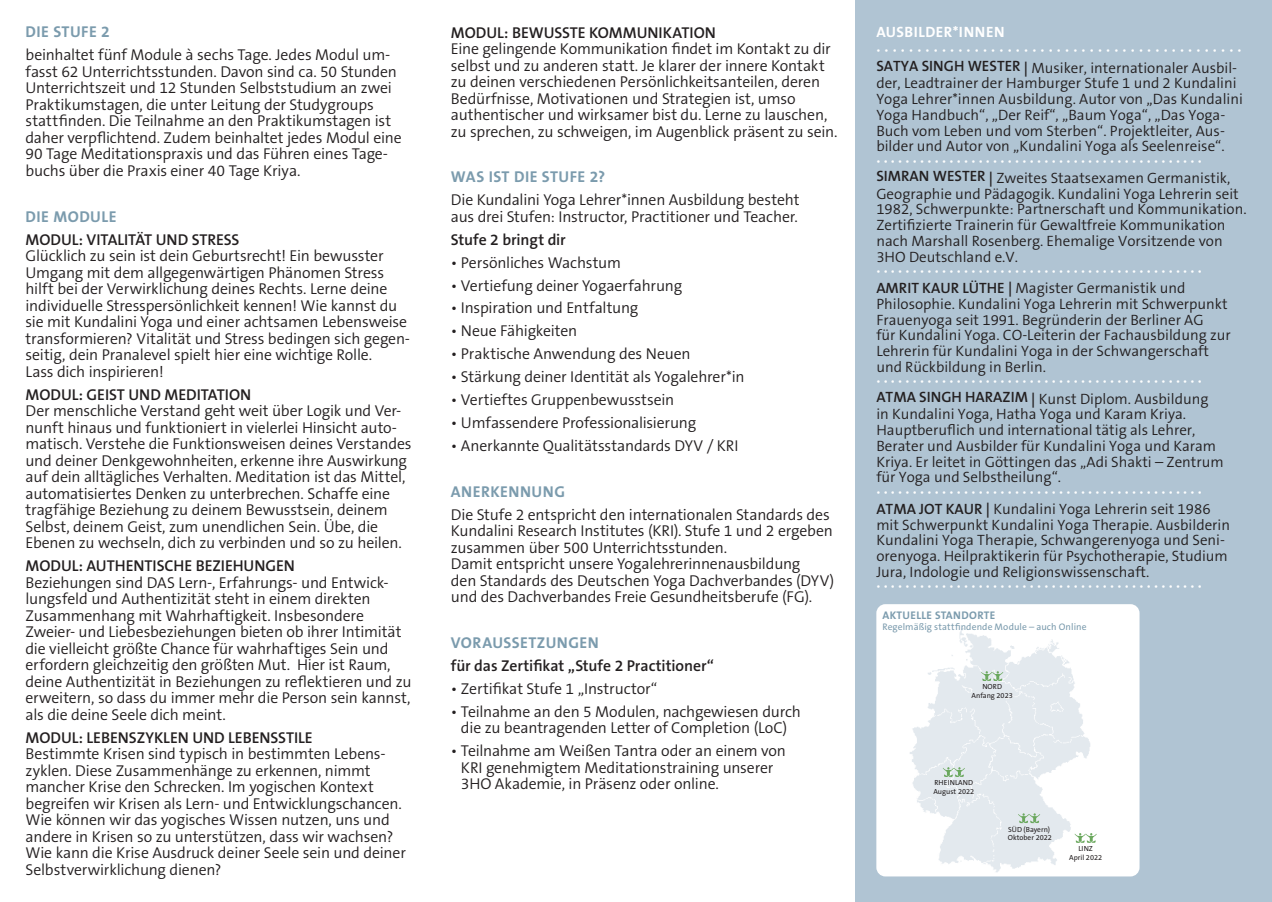
<style>
.page{position:relative;width:1272px;height:902px;background:#fff}
.page>*{position:absolute;margin:0;border:0;box-sizing:border-box;transform-origin:0 0}
.t1{font:300 15.75px/16.5px "The Sans B4";letter-spacing:-.015em;color:#231f20}
.t2{font:600 15.75px "The Sans B6";letter-spacing:-.005em;color:#231f20}
.t3{font:700 15.75px "The Sans B7";letter-spacing:.03em;color:#7b9bad}
.t4{font:300 15px/15.8px "The Sans B4";color:#231f20}
.t5{font:700 15px/18.5px "The Sans B7";letter-spacing:.03em;color:#fff}
.t6{font:700 11.1px "The Sans B7";letter-spacing:.03em;color:#7b9bad}
.t7{font:9.45px "The Sans B5 Plain";letter-spacing:.01em;color:#7b9bad}
.t8{font:7.35px/8.4px "The Sans B5 Plain";color:#231f20;text-align:center}
.s1{font-family:"The Sans B6";font-weight:600}
</style>
<div class="page">
<div style="left:855px;top:0;width:416px;height:901px;background:#b0c4d3"></div>
<div style="left:876px;top:604px;width:263px;height:272px;background:#fff;border-radius:9px"></div>
<img style="left:910px;top:628px;width:180px;height:244px">
<svg style="left:980px;top:671px;width:23px;height:10px"></svg>
<svg style="left:1017px;top:813px;width:23px;height:10px"></svg>
<svg style="left:1074px;top:833px;width:22px;height:9px"></svg>
<svg style="left:942px;top:767px;width:23px;height:10px"></svg>
<p class="t3" style="left:26px;top:24px;width:86px">DIE STUFE 2</p>
<p class="t1" style="left:26px;top:47px;width:378px">beinhaltet fünf Module à sechs Tage. Jedes Modul um&shy;fasst 62 Unterrichtsstunden. Davon sind ca. 50 Stunden Unterrichtszeit und 12 Stunden Selbststudium an zwei Praktikumstagen, die unter Leitung der Studygroups stattfinden. Die Teilnahme an den Praktikumstagen ist daher verpflichtend. Zudem beinhaltet jedes Modul eine 90 Tage Meditationspraxis und das Führen eines Tage&shy;buchs über die Praxis einer 40 Tage Kriya.</p>
<p class="t3" style="left:26px;top:208px;width:92px">DIE MODULE</p>
<p class="t2" style="left:26px;top:231px;width:215px">MODUL: VITALITÄT UND STRESS</p>
<p class="t1" style="left:26px;top:248px;width:386px">Glücklich zu sein ist dein Geburtsrecht! Ein bewusster Umgang mit dem allgegenwärtigen Phänomen Stress hilft bei der Verwirklichung deines Rechts. Lerne deine individuelle Stresspersönlichkeit kennen! Wie kannst du sie mit Kundalini Yoga und einer achtsamen Lebensweise transformieren? Vitalität und Stress bedingen sich gegen&shy;seitig, dein Pranalevel spielt hier eine wichtige Rolle.<br>Lass dich inspirieren!</p>
<p class="t2" style="left:26px;top:386px;width:227px">MODUL: GEIST UND MEDITATION</p>
<p class="t1" style="left:26px;top:403px;width:388px">Der menschliche Verstand geht weit über Logik und Ver&shy;nunft hinaus und funktioniert in vielerlei Hinsicht auto&shy;matisch. Verstehe die Funktionsweisen deines Verstandes und deiner Denkgewohnheiten, erkenne ihre Auswirkung auf dein alltägliches Verhalten. Meditation ist das Mittel, automatisiertes Denken zu unterbrechen. Schaffe eine tragfähige Beziehung zu deinem Bewusstsein, deinem Selbst, deinem Geist, zum unendlichen Sein. Übe, die Ebenen zu wechseln, dich zu verbinden und so zu heilen.</p>
<p class="t2" style="left:26px;top:557px;width:271px">MODUL: AUTHENTISCHE BEZIEHUNGEN</p>
<p class="t1" style="left:25px;top:574px;width:387px">Beziehungen sind DAS Lern-, Erfahrungs- und Entwick&shy;lungsfeld und Authentizität steht in einem direkten Zusammenhang mit Wahrhaftigkeit. Insbesondere Zweier- und Liebesbeziehungen bieten ob ihrer Intimität die vielleicht größte Chance für wahrhaftiges Sein und erfordern gleichzeitig den größten Mut. Hier ist Raum, deine Authentizität in Beziehungen zu reflektieren und zu erweitern, so dass du immer mehr die Person sein kannst, als die deine Seele dich meint.</p>
<p class="t2" style="left:25px;top:729px;width:289px">MODUL: LEBENSZYKLEN UND LEBENSSTILE</p>
<p class="t1" style="left:25px;top:746px;width:382px">Bestimmte Krisen sind typisch in bestimmten Lebens&shy;zyklen. Diese Zusammenhänge zu erkennen, nimmt mancher Krise den Schrecken. Im yogischen Kontext begreifen wir Krisen als Lern- und Entwicklungschancen.<br>Wie können wir das yogisches Wissen nutzen, uns und andere in Krisen so zu unterstützen, dass wir wachsen?<br>Wie kann die Krise Ausdruck deiner Seele sein und deiner Selbstverwirklichung dienen?</p>
<p class="t2" style="left:451px;top:24px;width:266px">MODUL: BEWUSSTE KOMMUNIKATION</p>
<p class="t1" style="left:451px;top:41px;width:388px">Eine gelingende Kommunikation findet im Kontakt zu dir selbst und zu anderen statt. Je klarer der innere Kontakt zu deinen verschiedenen Persönlichkeitsanteilen, deren Bedürfnisse, Motivationen und Strategien ist, umso authentischer und wirksamer bist du. Lerne zu lauschen, zu sprechen, zu schweigen, im Augenblick präsent zu sein.</p>
<p class="t3" style="left:451px;top:169px;width:156px">WAS IST DIE STUFE 2?</p>
<p class="t1" style="left:451px;top:192px;width:350px">Die Kundalini Yoga Lehrer*innen Ausbildung besteht aus drei Stufen: Instructor, Practitioner und Teacher.</p>
<p class="t2" style="left:451px;top:231px;width:116px">Stufe 2 bringt dir</p>
<p class="t1" style="left:451px;top:255px;width:171px">• Persönliches Wachstum</p>
<p class="t1" style="left:451px;top:277px;width:233px">• Vertiefung deiner Yogaerfahrung</p>
<p class="t1" style="left:451px;top:300px;width:189px">• Inspiration und Entfaltung</p>
<p class="t1" style="left:451px;top:323px;width:128px">• Neue Fähigkeiten</p>
<p class="t1" style="left:451px;top:346px;width:241px">• Praktische Anwendung des Neuen</p>
<p class="t1" style="left:451px;top:369px;width:295px">• Stärkung deiner Identität als Yogalehrer*in</p>
<p class="t1" style="left:451px;top:392px;width:225px">• Vertieftes Gruppenbewusstsein</p>
<p class="t1" style="left:451px;top:415px;width:247px">• Umfassendere Professionalisierung</p>
<p class="t1" style="left:451px;top:438px;width:289px">• Anerkannte Qualitätsstandards DYV / KRI</p>
<p class="t3" style="left:451px;top:483px;width:115px">ANERKENNUNG</p>
<p class="t1" style="left:451px;top:506px;width:385px">Die Stufe 2 entspricht den internationalen Standards des Kundalini Research Institutes (KRI). Stufe 1 und 2 ergeben zusammen über 500 Unterrichtsstunden.<br>Damit entspricht unsere Yogalehrerinnenausbildung<br>den Standards des Deutschen Yoga Dachverbandes (DYV) und des Dachverbandes Freie Gesundheitsberufe (FG).</p>
<p class="t3" style="left:451px;top:634px;width:149px">VORAUSSETZUNGEN</p>
<p class="t2" style="left:451px;top:657px;width:264px">für das Zertifikat „Stufe 2 Practitioner“</p>
<p class="t1" style="left:451px;top:680px;width:208px">• Zertifikat Stufe 1 „Instructor“</p>
<p class="t1" style="left:451px;top:703px;width:351px;text-align:center">• Teilnahme an den 5 Modulen, nachgewiesen durch die zu beantragenden Letter of Completion (LoC)</p>
<p class="t1" style="left:461px;top:743px;width:326px;text-indent:-10px">• Teilnahme am Weißen Tantra oder an einem von<br>KRI genehmigtem Meditationstraining unserer<br>3HO Akademie, in Präsenz oder online.</p>
<p class="t5" style="left:876px;top:23px;width:367px">AUSBILDER*INNEN<br>· · · · · · · · · · · · · · · · · · · · · · · · · · · · · · · · · · · · · · · · · · · · ·</p>
<p class="t4" style="left:876px;top:60px;width:368px"><span class="s1">SATYA SINGH WESTER |</span> Musiker, internationaler Ausbil&shy;der, Leadtrainer der Hamburger Stufe 1 und 2 Kundalini Yoga Lehrer*innen Ausbildung. Autor von „Das Kundalini Yoga Handbuch“, „Der Reif“, „Baum Yoga“, „Das Yoga-Buch vom Leben und vom Sterben“. Projektleiter, Aus&shy;bilder und Autor von „Kundalini Yoga als Seelenreise“.</p>
<p class="t5" style="left:876px;top:152px;width:327px">· · · · · · · · · · · · · · · · · · · · · · · · · · · · · · · · · · · · · · · · · · · · ·</p>
<p class="t4" style="left:876px;top:170px;width:372px"><span class="s1">SIMRAN WESTER |</span> Zweites Staatsexamen Germanistik, Geographie und Pädagogik. Kundalini Yoga Lehrerin seit 1982, Schwerpunkte: Partnerschaft und Kommunikation.<br>Zertifizierte Trainerin für Gewaltfreie Kommunikation nach Marshall Rosenberg. Ehemalige Vorsitzende von 3HO Deutschland e.V.</p>
<p class="t5" style="left:876px;top:262px;width:327px">· · · · · · · · · · · · · · · · · · · · · · · · · · · · · · · · · · · · · · · · · · · · ·</p>
<p class="t4" style="left:876px;top:281px;width:356px"><span class="s1">AMRIT KAUR LÜTHE |</span> Magister Germanistik und Philosophie. Kundalini Yoga Lehrerin mit Schwerpunkt Frauenyoga seit 1991. Begründerin der Berliner AG<br>für Kundalini Yoga. CO-Leiterin der Fachausbildung zur Lehrerin für Kundalini Yoga in der Schwangerschaft und Rückbildung in Berlin.</p>
<p class="t5" style="left:876px;top:372px;width:327px">· · · · · · · · · · · · · · · · · · · · · · · · · · · · · · · · · · · · · · · · · · · · ·</p>
<p class="t4" style="left:876px;top:391px;width:349px"><span class="s1">ATMA SINGH HARAZIM |</span> Kunst Diplom. Ausbildung in Kundalini Yoga, Hatha Yoga und Karam Kriya.<br>Hauptberuflich und international tätig als Lehrer, Berater und Ausbilder für Kundalini Yoga und Karam Kriya. Er leitet in Göttingen das „Adi Shakti – Zentrum für Yoga und Selbstheilung“.</p>
<p class="t5" style="left:876px;top:482px;width:327px">· · · · · · · · · · · · · · · · · · · · · · · · · · · · · · · · · · · · · · · · · · · · ·</p>
<p class="t4" style="left:876px;top:501px;width:355px"><span class="s1">ATMA JOT KAUR |</span> Kundalini Yoga Lehrerin seit 1986 mit Schwerpunkt Kundalini Yoga Therapie. Ausbilderin Kundalini Yoga Therapie, Schwangerenyoga und Seni&shy;orenyoga. Heilpraktikerin für Psychotherapie, Studium Jura, Indologie und Religionswissenschaft.</p>
<p class="t5" style="left:876px;top:577px;width:327px">· · · · · · · · · · · · · · · · · · · · · · · · · · · · · · · · · · · · · · · · · · · · ·</p>
<p class="t6" style="left:882px;top:609px;width:114px">AKTUELLE STANDORTE</p>
<p class="t7" style="left:882px;top:621px;width:206px">Regelmäßig stattfindende Module – auch Online</p>
<p class="t8" style="left:971px;top:683px;width:43px">NORD<br>Anfang 2023</p>
<p class="t8" style="left:933px;top:779px;width:42px;text-align:left">RHEINLAND<br>August 2022</p>
<p class="t8" style="left:1007px;top:825px;width:46px;text-align:left">SÜD (Bayern)<br>Oktober 2022</p>
<p class="t8" style="left:1069px;top:844px;width:35px">LINZ<br>April 2022</p>
</div>
